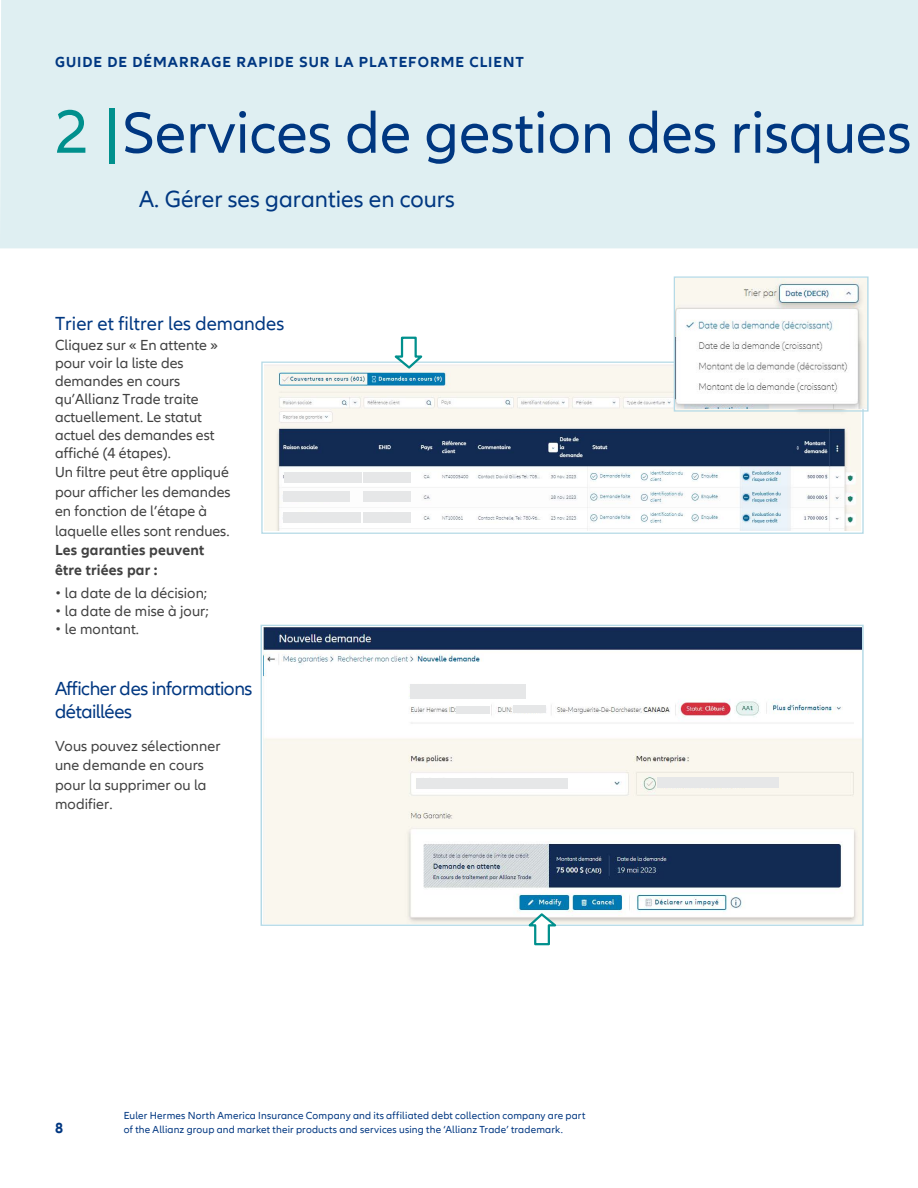
<style>
.page{position:relative;width:918px;height:1188px;background:#fff}
.page>*{position:absolute;margin:0;border:0;box-sizing:border-box;transform-origin:0 0}
.t1{font:60px "Allianz Neo";color:#003781}
.t2{font:24px "Allianz Neo";color:#003781}
.t3{font:19.5px/23.4px "Allianz Neo";letter-spacing:-.015em;color:#003781}
.t4{font:15px/19.5px "Allianz Neo";color:#414141}
.t5{font:700 15px "Allianz Neo";letter-spacing:.07em;color:#003781}
.t6{font:700 15px/19.5px "Allianz Neo";letter-spacing:.01em;color:#414141}
.t7{font:700 15px "Allianz Neo";color:#003781}
.t8{font:10.5px/13.5px "Allianz Neo";letter-spacing:.015em;color:#003781}
.s1{font-size:63.45px;color:#00908d}
.s2{font-style:inherit}
</style>
<div class="page">
<img style="left:264px;top:627px;width:598px;height:297px">
<img style="left:265px;top:365px;width:595px;height:166px">
<div style="left:0;top:0;width:918px;height:248px;background:#dfeff2"></div>
<div style="left:261px;top:362px;width:603px;height:172px;border:1px solid #b5dae6"></div>
<div style="left:674px;top:276px;width:195px;height:136px;border:1px solid #b5dae6"></div>
<svg style="left:390px;top:336px;width:34px;height:34px"></svg>
<svg style="left:527px;top:911px;width:34px;height:35px"></svg>
<img style="left:676px;top:278px;width:191px;height:131px">
<div style="left:364px;top:512px;width:47px;height:10px;background:#e6e7e8"></div>
<div style="left:283px;top:512px;width:78px;height:10px;background:#e6e7e8"></div>
<div style="left:284px;top:472px;width:77px;height:11px;background:#e6e7e8"></div>
<div style="left:283px;top:491px;width:67px;height:11px;background:#e6e7e8"></div>
<div style="left:364px;top:491px;width:47px;height:10px;background:#e6e7e8"></div>
<div style="left:364px;top:472px;width:47px;height:11px;background:#e6e7e8"></div>
<div style="left:410px;top:685px;width:115px;height:14px;background:#e6e7e8"></div>
<div style="left:657px;top:777px;width:122px;height:11px;background:#e6e7e8"></div>
<div style="left:417px;top:778px;width:151px;height:11px;background:#e6e7e8"></div>
<div style="left:456px;top:706px;width:34px;height:7px;background:#e6e7e8"></div>
<div style="left:513px;top:705px;width:33px;height:8px;background:#e6e7e8"></div>
<p class="t5" style="left:55px;top:53px;width:471px">GUIDE DE DÉMARRAGE RAPIDE SUR LA PLATEFORME CLIENT</p>
<h1 class="t1" style="left:55px;top:99px;width:858px"><span class="s1">2 |</span>Services de gestion des risques</h1>
<h2 class="t2" style="left:139px;top:186px;width:317px"><span class="s2">A.</span> Gérer ses garanties en cours</h2>
<h3 class="t3" style="left:55px;top:312px;width:231px">Trier et filtrer les demandes</h3>
<p class="t4" style="left:55px;top:336px;width:164px;line-height:18px">Cliquez sur « En attente » pour voir la liste des demandes en cours qu’Allianz Trade traite actuellement. Le statut actuel des demandes est affiché (4 étapes).</p>
<p class="t4" style="left:55px;top:463px;width:177px">Un filtre peut être appliqué pour afficher les demandes en fonction de l’étape à laquelle elles sont rendues.</p>
<p class="t6" style="left:55px;top:541px;width:151px">Les garanties peuvent être triées par <span class="s2">:</span></p>
<p class="t4" style="left:55px;top:584px;width:154px"><span class="s2">•</span> la date de la décision;</p>
<p class="t4" style="left:55px;top:602px;width:155px"><span class="s2">•</span> la date de mise à jour;</p>
<p class="t4" style="left:55px;top:620px;width:86px"><span class="s2">•</span> le montant.</p>
<h3 class="t3" style="left:55px;top:677px;width:199px">Afficher des informations détaillées</h3>
<p class="t4" style="left:55px;top:737px;width:167px">Vous pouvez sélectionner une demande en cours pour la supprimer ou la modifier.</p>
<p class="t7" style="left:55px;top:1119px;width:10px">8</p>
<p class="t8" style="left:124px;top:1109px;width:463px">Euler Hermes North America Insurance Company and its affiliated debt collection company are part of the Allianz group and market their products and services using the ‘Allianz Trade’ trademark.</p>
</div>
